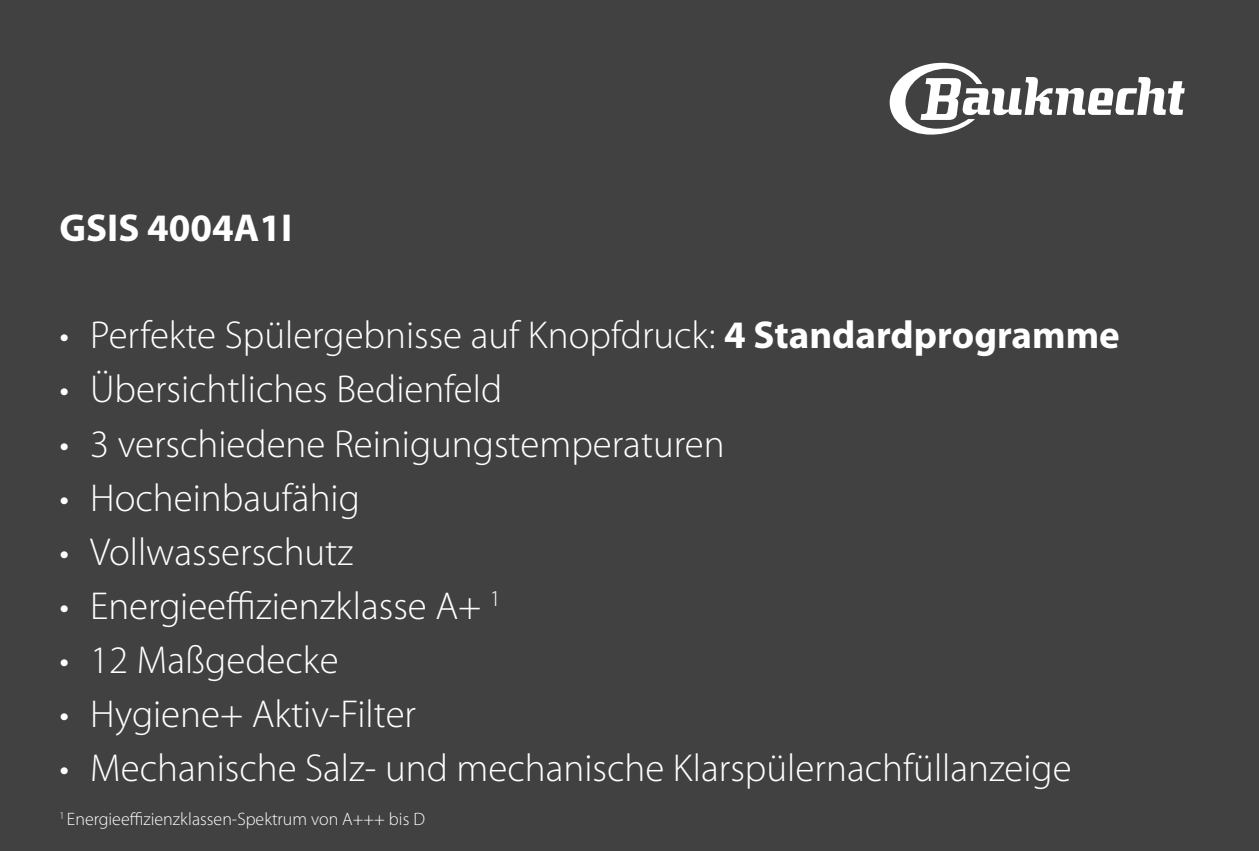
<style>
.page{position:relative;width:1259px;height:851px;background:#fff}
.page>*{position:absolute;margin:0;border:0;box-sizing:border-box;transform-origin:0 0}
.t1{font:300 39px "Myriad Pro";color:#fff}
.t2{font:700 39px "Myriad Pro";color:#fff}
.t3{font:300 18px "Myriad Pro";color:#fff}
.s1{font-weight:700}
</style>
<div class="page">
<div style="left:0;top:0;width:1259px;height:850px;background:#414142"></div>
<svg style="left:889px;top:63px;width:295px;height:72px"></svg>
<p class="t2" style="left:60px;top:202px;width:234px">GSIS 4004A1I</p>
<p class="t1" style="left:60px;top:312px;width:1061px">• Perfekte Spülergebnisse auf Knopfdruck: <span class="s1">4 Standardprogramme</span></p>
<p class="t1" style="left:60px;top:366px;width:444px">• Übersichtliches Bedienfeld</p>
<p class="t1" style="left:60px;top:420px;width:666px">• 3 verschiedene Reinigungstemperaturen</p>
<p class="t1" style="left:60px;top:474px;width:302px">• Hocheinbaufähig</p>
<p class="t1" style="left:60px;top:528px;width:295px">• Vollwasserschutz</p>
<p class="t1" style="left:60px;top:582px;width:443px">• Energieeffizienzklasse A+ <sup>1</sup></p>
<p class="t1" style="left:60px;top:636px;width:281px">• 12 Maßgedecke</p>
<p class="t1" style="left:60px;top:690px;width:358px">• Hygiene+ Aktiv-Filter</p>
<p class="t1" style="left:60px;top:744px;width:1013px">• Mechanische Salz- und mechanische Klarspülernachfüllanzeige</p>
<p class="t3" style="left:60px;top:808px;width:367px"><sup>1</sup> Energieeffizienzklassen-Spektrum von A+++ bis D</p>
</div>
